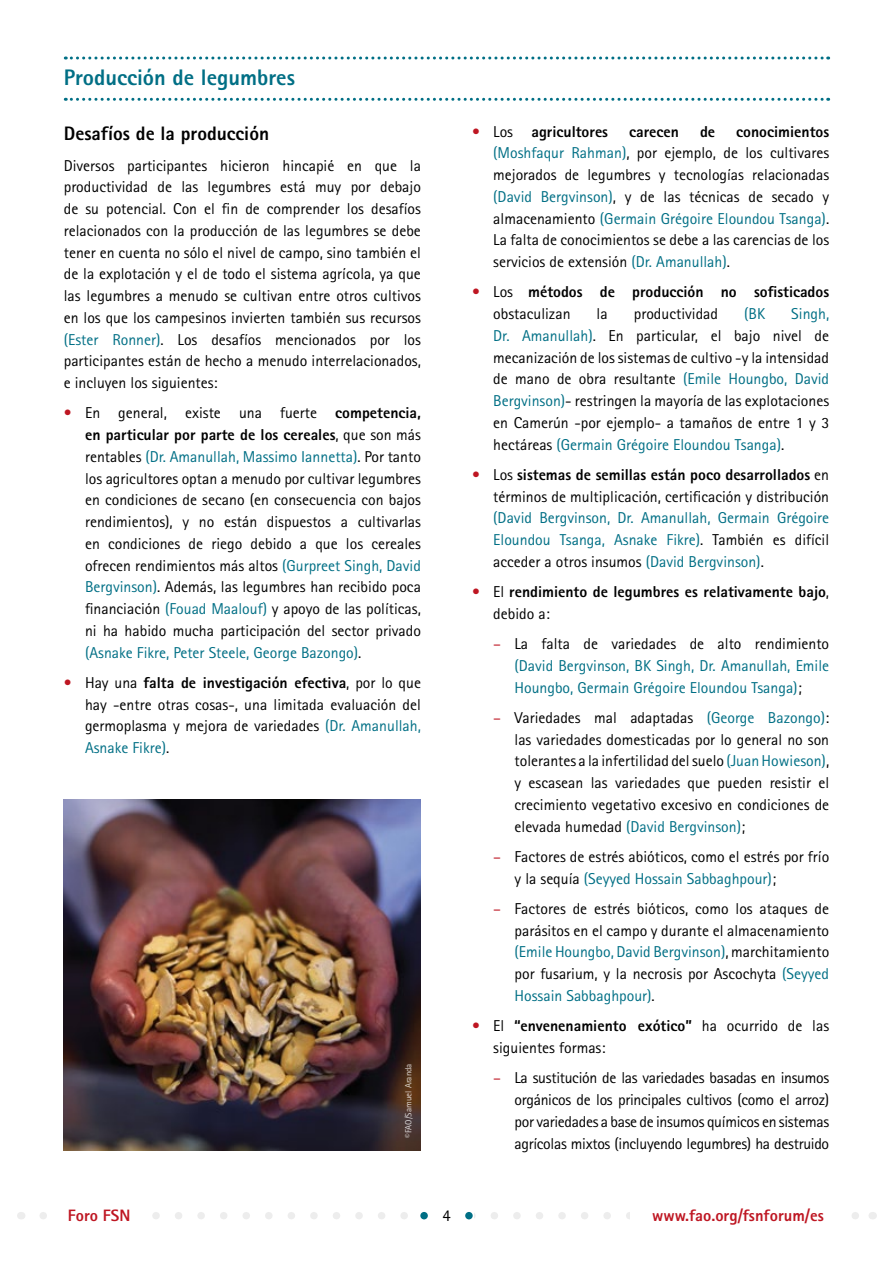
<style>
.page{position:relative;width:893px;height:1263px;background:#fff}
.page>*{position:absolute;margin:0;border:0;box-sizing:border-box;transform-origin:0 0}
.t1{font:800 22.5px "Rotis Sans Serif Std";color:#006f85}
.t2{font:800 19.5px "Rotis Sans Serif Std";color:#000}
.t3{font:800 16.5px "Rotis Sans Serif Std";color:#be1622}
.t4{font:16.5px "Rotis Sans Serif Std";color:#000}
.t5{font:15.75px/21.8px "Rotis Sans Serif Std";color:#000;text-align:justify}
.t6{font:15.75px/21.8px "Rotis Sans Serif Std";color:#006f85;text-align:justify}
.t7{font:800 15.75px/21.8px "Rotis Sans Serif Std";color:#000}
.t8{font:9px "Rotis Sans Serif Std";color:#fff}
.s1{color:#006f85}
.s2{color:#be1622}
.s3{font-weight:800}
.s4{font-weight:400;color:#be1622}
.s5{font-weight:400}
.s6{color:#000}
</style>
<div class="page">
<svg style="left:43px;top:1212px;width:816px;height:7px"></svg>
<div style="left:419px;top:1204px;width:55px;height:23px;background:#fff"></div>
<div style="left:420px;top:1212px;width:8px;height:7px;background:#006f85;border-radius:50%"></div>
<div style="left:465px;top:1212px;width:8px;height:7px;background:#006f85;border-radius:50%"></div>
<div style="left:630px;top:1204px;width:216px;height:23px;background:#fff"></div>
<div style="left:47px;top:1204px;width:104px;height:23px;background:#fff"></div>
<svg style="left:65px;top:57px;width:764px;height:3px"></svg>
<svg style="left:65px;top:98px;width:764px;height:3px"></svg>
<img style="left:64px;top:799px;width:357px;height:352px">
<h1 class="t1" style="left:64px;top:63px;width:233px">Producción de legumbres</h1>
<p class="t2" style="left:64px;top:121px;width:207px">Desafíos de la producción</p>
<p class="t5" style="left:64px;top:154px;width:359px">Diversos participantes hicieron hincapié en que la productividad de las legumbres está muy por debajo de su potencial. Con el fin de comprender los desafíos relacionados con la producción de las legumbres se debe tener en cuenta no sólo el nivel de campo, sino también el de la explotación y el de todo el sistema agrícola, ya que las legumbres a menudo se cultivan entre otros cultivos en los que los campesinos invierten también sus recursos <span class="s1">(Ester Ronner)</span>. Los desafíos mencionados por los participantes están de hecho a menudo interrelacionados, e incluyen los siguientes:</p>
<p class="t5" style="left:85px;top:402px;width:337px;text-indent:-21px"><span class="s2">•</span> En general, existe una fuerte <span class="s3">competencia, en particular por parte de los cereales</span>, que son más rentables <span class="s1">(Dr. Amanullah, Massimo Iannetta)</span>. Por tanto los agricultores optan a menudo por cultivar legumbres en condiciones de secano (en consecuencia con bajos rendimientos), y no están dispuestos a cultivarlas en condiciones de riego debido a que los cereales ofrecen rendimientos más altos <span class="s1">(Gurpreet Singh, David Bergvinson)</span>. Además, las legumbres han recibido poca financiación <span class="s1">(Fouad Maalouf)</span> y apoyo de las políticas, ni ha habido mucha participación del sector privado <span class="s1">(Asnake Fikre, Peter Steele, George Bazongo)</span>.</p>
<p class="t5" style="left:85px;top:672px;width:337px;text-indent:-21px"><span class="s2">•</span> Hay una <span class="s3">falta de investigación efectiva</span>, por lo que hay -entre otras cosas-, una limitada evaluación del germoplasma y mejora de variedades <span class="s1">(Dr. Amanullah, Asnake Fikre)</span>.</p>
<p class="t8" style="left:403px;top:1138px;width:76px;rotate:-90deg">©FAO/Samuel Aranda</p>
<p class="t7" style="left:472px;top:120px;width:138px"><span class="s4">•</span> <span class="s5">Los</span> agricultores</p>
<p class="t7" style="left:629px;top:120px;width:51px">carecen</p>
<p class="t7" style="left:700px;top:120px;width:17px">de</p>
<p class="t5" style="left:493px;top:120px;width:337px;text-indent:243px"><span class="s3">conocimientos </span><span class="s1">(Moshfaqur Rahman)</span>, por ejemplo, de los cultivares mejorados de legumbres y tecnologías relacionadas <span class="s1">(David Bergvinson)</span>, y de las técnicas de secado y almacenamiento <span class="s1">(Germain Grégoire Eloundou Tsanga)</span>.<br>La falta de conocimientos se debe a las carencias de los servicios de extensión <span class="s1">(Dr. Amanullah)</span>.</p>
<p class="t7" style="left:493px;top:281px;width:337px;text-indent:-21px"><span class="s4">•</span> <span class="s5">Los</span> métodos de producción no sofisticados <span class="s5">obstaculizan</span></p>
<p class="t5" style="left:597px;top:303px;width:13px">la</p>
<p class="t5" style="left:634px;top:303px;width:86px">productividad</p>
<p class="t6" style="left:744px;top:303px;width:23px">(BK</p>
<p class="t5" style="left:493px;top:303px;width:337px;text-indent:298px"><span class="s1">Singh, Dr. Amanullah)</span>. En particular, el bajo nivel de mecanización de los sistemas de cultivo -y la intensidad de mano de obra resultante <span class="s1">(Emile Houngbo, David Bergvinson)</span>- restringen la mayoría de las explotaciones en Camerún -por ejemplo- a tamaños de entre 1 y 3 hectáreas <span class="s1">(Germain Grégoire Eloundou Tsanga)</span>.</p>
<p class="t5" style="left:472px;top:464px;width:359px;text-align:right"><span class="s2">•</span> Los <span class="s3">sistemas de semillas están poco desarrollados</span> en términos de multiplicación, certificación y distribución</p>
<p class="t6" style="left:493px;top:507px;width:337px">(David Bergvinson, Dr. Amanullah, Germain Grégoire Eloundou Tsanga, Asnake Fikre)<span class="s6">. También es difícil acceder a otros insumos</span> (David Bergvinson)<span class="s6">.</span></p>
<p class="t7" style="left:493px;top:581px;width:337px;text-indent:-21px"><span class="s4">•</span> <span class="s5">El</span> rendimiento de legumbres es relativamente bajo<span class="s5">, debido a:</span></p>
<p class="t6" style="left:514px;top:633px;width:316px;text-indent:-21px"><span class="s2">–</span> <span class="s6">La falta de variedades de alto rendimiento </span>(David Bergvinson, BK Singh, Dr. Amanullah, Emile Houngbo, Germain Grégoire Eloundou Tsanga)<span class="s6">;</span></p>
<p class="t5" style="left:514px;top:707px;width:316px;text-indent:-21px"><span class="s2">–</span> Variedades mal adaptadas <span class="s1">(George Bazongo)</span>: las variedades domesticadas por lo general no son tolerantes a la infertilidad del suelo <span class="s1">(Juan Howieson)</span>, y escasean las variedades que pueden resistir el crecimiento vegetativo excesivo en condiciones de elevada humedad <span class="s1">(David Bergvinson)</span>;</p>
<p class="t5" style="left:514px;top:846px;width:316px;text-indent:-21px"><span class="s2">–</span> Factores de estrés abióticos, como el estrés por frío y la sequía <span class="s1">(Seyyed Hossain Sabbaghpour)</span>;</p>
<p class="t5" style="left:514px;top:898px;width:316px;text-indent:-21px"><span class="s2">–</span> Factores de estrés bióticos, como los ataques de parásitos en el campo y durante el almacenamiento <span class="s1">(Emile Houngbo, David Bergvinson)</span>, marchitamiento por fusarium, y la necrosis por Ascochyta <span class="s1">(Seyyed Hossain Sabbaghpour)</span>.</p>
<p class="t5" style="left:493px;top:1015px;width:337px;text-indent:-21px"><span class="s2">•</span> El <span class="s3">“envenenamiento exótico”</span> ha ocurrido de las siguientes formas:</p>
<p class="t5" style="left:514px;top:1067px;width:316px;text-indent:-21px"><span class="s2">–</span> La sustitución de las variedades basadas en insumos orgánicos de los principales cultivos (como el arroz) por variedades a base de insumos químicos en sistemas agrícolas mixtos (incluyendo legumbres) ha destruido</p>
<p class="t3" style="left:68px;top:1205px;width:64px">Foro FSN</p>
<p class="t4" style="left:442px;top:1206px;width:10px">4</p>
<p class="t3" style="left:652px;top:1205px;width:173px">www.fao.org/fsnforum/es</p>
</div>
